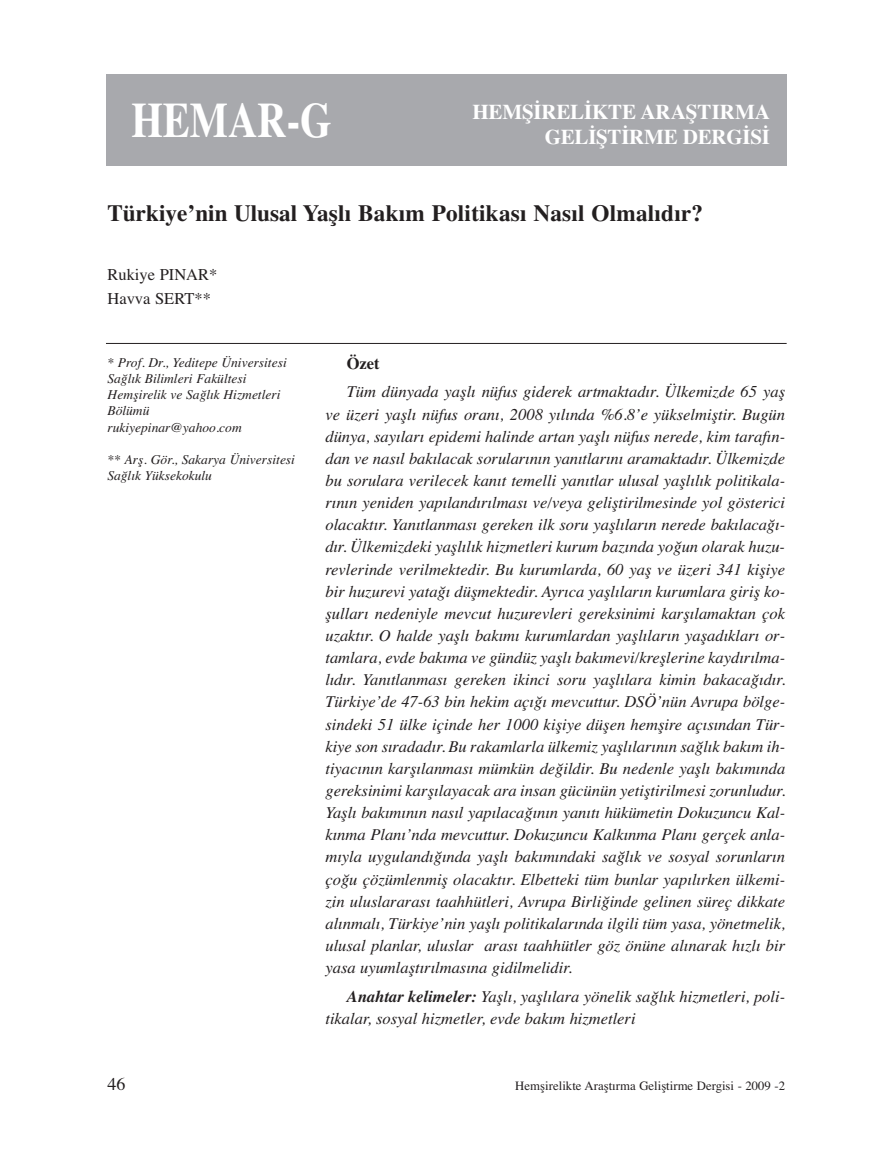
<style>
.page{position:relative;width:893px;height:1169px;background:#fff}
.page>*{position:absolute;margin:0;border:0;box-sizing:border-box;transform-origin:0 0}
.t1{font:700 49.35px "Times TU";color:#fff;scale:.82 1}
.t2{font:700 23.25px "Times TU";letter-spacing:.01em;color:#231f20}
.t3{font:700 21px/25.2px "Times TU";letter-spacing:-.01em;color:#fff;text-align:right}
.t4{font:18px "Times TU";color:#231f20}
.t5{font:italic 16.5px/22.2px "Times TU";color:#231f20;text-align:justify}
.t6{font:16.5px/24px "Times TU";color:#231f20}
.t7{font:700 16.5px "Times TU";color:#231f20}
.t8{font:italic 13.5px/16.2px "Times TU";color:#231f20}
.t9{font:12.75px "Times TU";letter-spacing:.005em;color:#231f20}
.s1{font-weight:700}
</style>
<div class="page">
<div style="left:106px;top:74px;width:680px;height:92px;background:#a8a9ad"></div>
<hr style="left:106px;top:343px;width:680px;height:1px;background:#231f20">
<h1 class="t1" style="left:131px;top:104px;width:246px">HEMAR-G</h1>
<p class="t3" style="left:472px;top:101px;width:299px">HEMŞİRELİKTE ARAŞTIRMA<br>GELİŞTİRME DERGİSİ</p>
<h2 class="t2" style="left:107px;top:205px;width:597px">Türkiye’nin Ulusal Yaşlı Bakım Politikası Nasıl Olmalıdır?</h2>
<p class="t6" style="left:107px;top:264px;width:111px">Rukiye PINAR*<br>Havva SERT**</p>
<p class="t8" style="left:107px;top:355px;width:181px">* Prof. Dr., Yeditepe Üniversitesi<br>Sağlık Bilimleri Fakültesi<br>Hemşirelik ve Sağlık Hizmetleri<br>Bölümü rukiyepinar@yahoo.com</p>
<p class="t8" style="left:107px;top:453px;width:189px">** Arş. Gör., Sakarya Üniversitesi<br>Sağlık Yüksekokulu</p>
<p class="t7" style="left:347px;top:358px;width:34px">Özet</p>
<p class="t5" style="left:325px;top:382px;width:461px;text-indent:21px">Tüm dünyada yaşlı nüfus giderek artmaktadır. Ülkemizde 65 yaş ve üzeri yaşlı nüfus oranı, 2008 yılında %6.8’e yükselmiştir. Bugün dünya, sayıları epidemi halinde artan yaşlı nüfus nerede, kim tarafın&shy;dan ve nasıl bakılacak sorularının yanıtlarını aramaktadır. Ülkemizde bu sorulara verilecek kanıt temelli yanıtlar ulusal yaşlılık politikala&shy;rının yeniden yapılandırılması ve/veya geliştirilmesinde yol gösterici olacaktır. Yanıtlanması gereken ilk soru yaşlıların nerede bakılacağı&shy;dır. Ülkemizdeki yaşlılık hizmetleri kurum bazında yoğun olarak huzu&shy;revlerinde verilmektedir. Bu kurumlarda, 60 yaş ve üzeri 341 kişiye bir huzurevi yatağı düşmektedir. Ayrıca yaşlıların kurumlara giriş ko&shy;şulları nedeniyle mevcut huzurevleri gereksinimi karşılamaktan çok uzaktır. O halde yaşlı bakımı kurumlardan yaşlıların yaşadıkları or&shy;tamlara, evde bakıma ve gündüz yaşlı bakımevi/kreşlerine kaydırılma&shy;lıdır. Yanıtlanması gereken ikinci soru yaşlılara kimin bakacağıdır.<br>Türkiye’de 47-63 bin hekim açığı mevcuttur. DSÖ’nün Avrupa bölge&shy;sindeki 51 ülke içinde her 1000 kişiye düşen hemşire açısından Tür&shy;kiye son sıradadır. Bu rakamlarla ülkemiz yaşlılarının sağlık bakım ih&shy;tiyacının karşılanması mümkün değildir. Bu nedenle yaşlı bakımında gereksinimi karşılayacak ara insan gücünün yetiştirilmesi zorunludur.<br>Yaşlı bakımının nasıl yapılacağının yanıtı hükümetin Dokuzuncu Kal&shy;kınma Planı’nda mevcuttur. Dokuzuncu Kalkınma Planı gerçek anla&shy;mıyla uygulandığında yaşlı bakımındaki sağlık ve sosyal sorunların çoğu çözümlenmiş olacaktır. Elbetteki tüm bunlar yapılırken ülkemi&shy;zin uluslararası taahhütleri, Avrupa Birliğinde gelinen süreç dikkate alınmalı, Türkiye’nin yaşlı politikalarında ilgili tüm yasa, yönetmelik, ulusal planlar, uluslar arası taahhütler göz önüne alınarak hızlı bir yasa uyumlaştırılmasına gidilmelidir.</p>
<p class="t5" style="left:325px;top:986px;width:461px;text-indent:21px"><span class="s1">Anahtar kelimeler:</span> Yaşlı, yaşlılara yönelik sağlık hizmetleri, poli&shy;tikalar, sosyal hizmetler, evde bakım hizmetleri</p>
<p class="t4" style="left:107px;top:1077px;width:19px">46</p>
<p class="t9" style="left:515px;top:1081px;width:271px">Hemşirelikte Araştırma Geliştirme Dergisi - 2009 -2</p>
</div>
